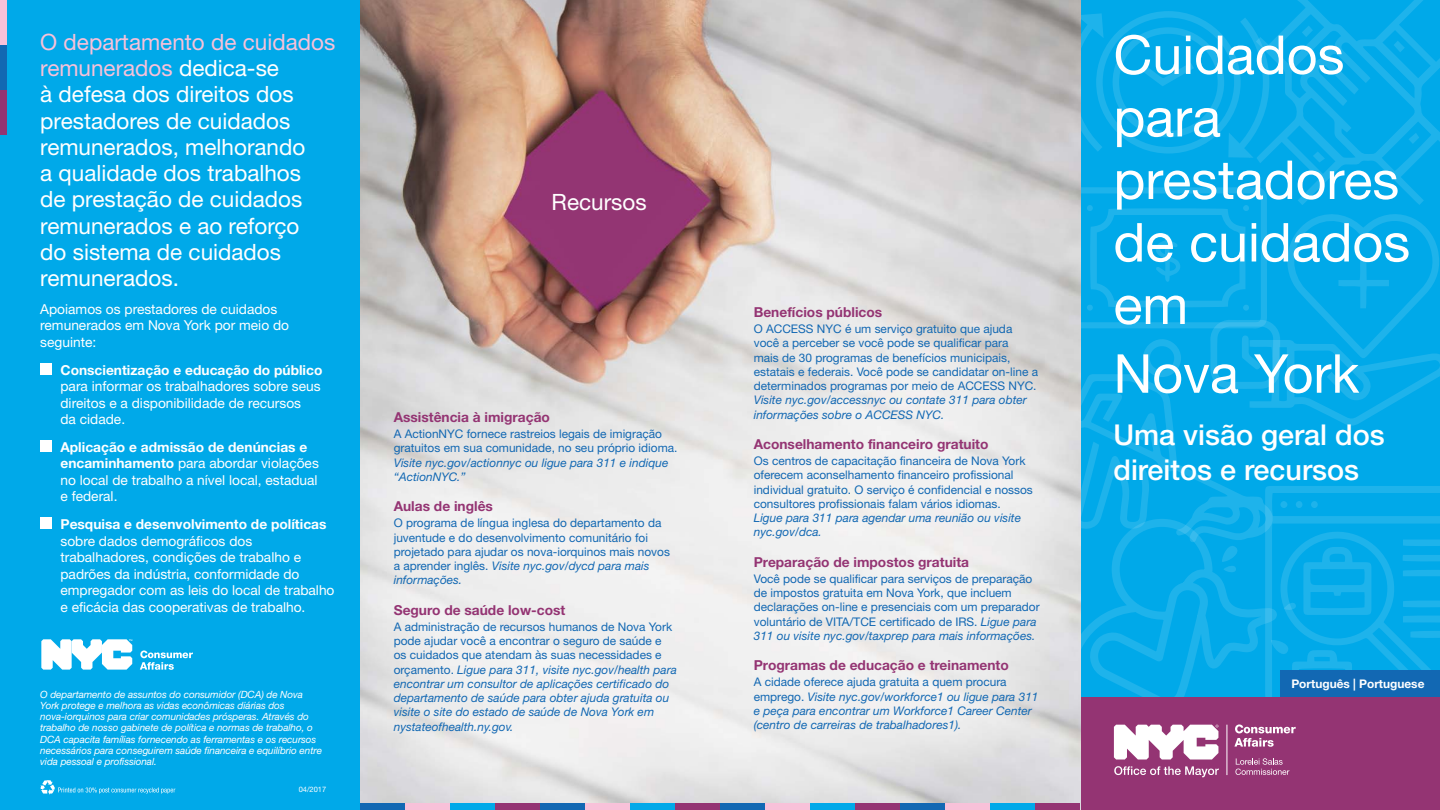
<style>
.page{position:relative;width:1440px;height:810px;background:#fff}
.page>*{position:absolute;margin:0;border:0;box-sizing:border-box;transform-origin:0 0}
.t1{font:53.75px/62.5px "Helvetica Neue LT Std";color:#fff}
.t2{font:500 28.75px/34.5px "Helvetica Neue LT Std";color:#fff}
.t3{font:22.5px/26.2px "Helvetica Neue LT Std";color:#fff}
.t4{font:13.75px/16.5px "Helvetica Neue LT Std";color:#fff}
.t5{font:700 13.75px "Helvetica Neue LT Std";color:#943473}
.t6{font:700 13.75px "Helvetica Neue LT Std";color:#fff}
.t7{font:11.88px/14.2px "Helvetica Neue LT Std";color:#1268b3}
.t8{font:italic 11.88px/14.2px "Helvetica Neue LT Std";color:#1268b3}
.t9{font:700 11.88px "Helvetica Neue LT Std";color:#fff}
.t10{font:italic 10px/11.2px "Helvetica Neue LT Std";letter-spacing:-.01em;color:#fff}
.t11{font:7.5px "Helvetica Neue LT Std";color:#fff}
.s1{color:#f8c1d9}
.s2{font-weight:700}
.s3{font-style:italic}
.s4{font-style:normal}
</style>
<div class="page">
<div style="left:0;top:0;width:360px;height:810px;background:#00a9e9"></div>
<div style="left:0;top:45px;width:7px;height:45px;background:#1268b3"></div>
<div style="left:0;top:0;width:7px;height:45px;background:#f8c1d9"></div>
<div style="left:0;top:90px;width:7px;height:45px;background:#943473"></div>
<svg style="left:1080px;top:0;width:360px;height:697px;background:#07abe9"></svg>
<div style="left:1080px;top:697px;width:360px;height:113px;background:#943473"></div>
<img style="left:360px;top:0;width:720px;height:803px">
<div style="left:360px;top:803px;width:45px;height:7px;background:#1268b3"></div>
<div style="left:405px;top:803px;width:45px;height:7px;background:#f8c1d9"></div>
<div style="left:450px;top:803px;width:45px;height:7px;background:#00a9e9"></div>
<div style="left:495px;top:803px;width:45px;height:7px;background:#943473"></div>
<div style="left:540px;top:803px;width:45px;height:7px;background:#1268b3"></div>
<div style="left:585px;top:803px;width:45px;height:7px;background:#f8c1d9"></div>
<div style="left:630px;top:803px;width:45px;height:7px;background:#00a9e9"></div>
<div style="left:675px;top:803px;width:45px;height:7px;background:#943473"></div>
<div style="left:720px;top:803px;width:45px;height:7px;background:#1268b3"></div>
<div style="left:765px;top:803px;width:45px;height:7px;background:#f8c1d9"></div>
<div style="left:810px;top:803px;width:45px;height:7px;background:#00a9e9"></div>
<div style="left:855px;top:803px;width:45px;height:7px;background:#943473"></div>
<div style="left:900px;top:803px;width:45px;height:7px;background:#1268b3"></div>
<div style="left:945px;top:803px;width:45px;height:7px;background:#f8c1d9"></div>
<div style="left:990px;top:803px;width:45px;height:7px;background:#00a9e9"></div>
<div style="left:1035px;top:803px;width:45px;height:7px;background:#943473"></div>
<svg style="left:140px;top:650px;width:53px;height:20px"></svg>
<svg style="left:41px;top:639px;width:91px;height:31px"></svg>
<div style="left:40px;top:363px;width:12px;height:12px;background:#fff"></div>
<div style="left:40px;top:441px;width:12px;height:11px;background:#fff"></div>
<div style="left:40px;top:518px;width:12px;height:11px;background:#fff"></div>
<svg style="left:40px;top:780px;width:135px;height:15px"></svg>
<svg style="left:1235px;top:758px;width:54px;height:17px"></svg>
<svg style="left:1234px;top:724px;width:62px;height:23px"></svg>
<svg style="left:1114px;top:766px;width:105px;height:11px"></svg>
<svg style="left:1114px;top:725px;width:104px;height:35px"></svg>
<hr style="left:1227px;top:725px;width:1px;height:50px;background:#fff">
<div style="left:1280px;top:670px;width:160px;height:27px;background:#1268b3"></div>
<p class="t3" style="left:40px;top:28px;width:297px"><span class="s1">O departamento de cuidados remunerados</span> dedica-se<br>à defesa dos direitos dos prestadores de cuidados remunerados, melhorando<br>a qualidade dos trabalhos<br>de prestação de cuidados remunerados e ao reforço<br>do sistema de cuidados remunerados.</p>
<p class="t4" style="left:40px;top:300px;width:250px">Apoiamos os prestadores de cuidados remunerados em Nova York por meio do seguinte:</p>
<p class="t6" style="left:61px;top:361px;width:263px">Conscientização e educação do público</p>
<p class="t4" style="left:61px;top:378px;width:262px">para informar os trabalhadores sobre seus direitos e a disponibilidade de recursos<br>da cidade.</p>
<p class="t4" style="left:61px;top:438px;width:260px"><span class="s2">Aplicação e admissão de denúncias e encaminhamento</span> para abordar violações no local de trabalho a nível local, estadual e federal.</p>
<p class="t6" style="left:61px;top:516px;width:268px">Pesquisa e desenvolvimento de políticas</p>
<p class="t4" style="left:61px;top:532px;width:276px">sobre dados demográficos dos trabalhadores, condições de trabalho e padrões da indústria, conformidade do empregador com as leis do local de trabalho e eficácia das cooperativas de trabalho.</p>
<p class="t10" style="left:40px;top:688px;width:283px">O departamento de assuntos do consumidor (DCA) de Nova York protege e melhora as vidas econômicas diárias dos nova-iorquinos para criar comunidades prósperas. Através do trabalho de nosso gabinete de política e normas de trabalho, o DCA capacita famílias fornecendo as ferramentas e os recursos necessários para conseguirem saúde financeira e equilíbrio entre vida pessoal e profissional.</p>
<p class="t11" style="left:299px;top:785px;width:29px">04/2017</p>
<h3 class="t3" style="left:552px;top:188px;width:96px">Recursos</h3>
<p class="t5" style="left:394px;top:409px;width:158px">Assistência à imigração</p>
<p class="t7" style="left:394px;top:427px;width:285px">A ActionNYC fornece rastreios legais de imigração gratuitos em sua comunidade, no seu próprio idioma.</p>
<p class="t8" style="left:394px;top:455px;width:276px">Visite nyc.gov/actionnyc ou ligue para 311 e indique “ActionNYC.”</p>
<p class="t5" style="left:394px;top:498px;width:101px">Aulas de inglês</p>
<p class="t7" style="left:394px;top:516px;width:278px">O programa de língua inglesa do departamento da juventude e do desenvolvimento comunitário foi projetado para ajudar os nova-iorquinos mais novos a aprender inglês. <span class="s3">Visite nyc.gov/dycd para mais informações.</span></p>
<p class="t5" style="left:394px;top:601px;width:173px">Seguro de saúde low-cost</p>
<p class="t8" style="left:394px;top:619px;width:285px"><span class="s4">A administração de recursos humanos de Nova York pode ajudar você a encontrar o seguro de saúde e os cuidados que atendam às suas necessidades e orçamento.</span> Ligue para 311, visite nyc.gov/health para encontrar um consultor de aplicações certificado do departamento de saúde para obter ajuda gratuita ou visite o site do estado de saúde de Nova York em nystateofhealth.ny.gov.</p>
<p class="t5" style="left:754px;top:304px;width:130px">Benefícios públicos</p>
<p class="t7" style="left:754px;top:322px;width:286px">O ACCESS NYC é um serviço gratuito que ajuda você a perceber se você pode se qualificar para<br>mais de 30 programas de benefícios municipais, estatais e federais. Você pode se candidatar on-line a determinados programas por meio de ACCESS NYC.</p>
<p class="t8" style="left:754px;top:393px;width:275px">Visite nyc.gov/accessnyc ou contate 311 para obter informações sobre o ACCESS NYC.</p>
<p class="t5" style="left:754px;top:436px;width:236px">Aconselhamento financeiro gratuito</p>
<p class="t7" style="left:754px;top:454px;width:281px">Os centros de capacitação financeira de Nova York oferecem aconselhamento financeiro profissional individual gratuito. O serviço é confidencial e nossos consultores profissionais falam vários idiomas.</p>
<p class="t8" style="left:754px;top:511px;width:269px">Ligue para 311 para agendar uma reunião ou visite nyc.gov/dca.</p>
<p class="t5" style="left:754px;top:554px;width:217px">Preparação de impostos gratuita</p>
<p class="t7" style="left:754px;top:571px;width:287px">Você pode se qualificar para serviços de preparação de impostos gratuita em Nova York, que incluem declarações on-line e presenciais com um preparador voluntário de VITA/TCE certificado de IRS. <span class="s3">Ligue para 311 ou visite nyc.gov/taxprep para mais informações.</span></p>
<p class="t5" style="left:754px;top:657px;width:257px">Programas de educação e treinamento</p>
<p class="t8" style="left:754px;top:675px;width:286px"><span class="s4">A cidade oferece ajuda gratuita a quem procura emprego.</span> Visite nyc.gov/workforce1 ou ligue para 311 e peça para encontrar um Workforce1 Career Center (centro de carreiras de trabalhadores1).</p>
<h1 class="t1" style="left:1113px;top:23px;width:298px">Cuidados para prestadores de cuidados em</h1>
<h1 class="t1" style="left:1113px;top:342px;width:247px">Nova York</h1>
<h2 class="t2" style="left:1113px;top:417px;width:273px">Uma visão geral dos direitos e recursos</h2>
<p class="t9" style="left:1291px;top:677px;width:135px">Português | Portuguese</p>
</div>
